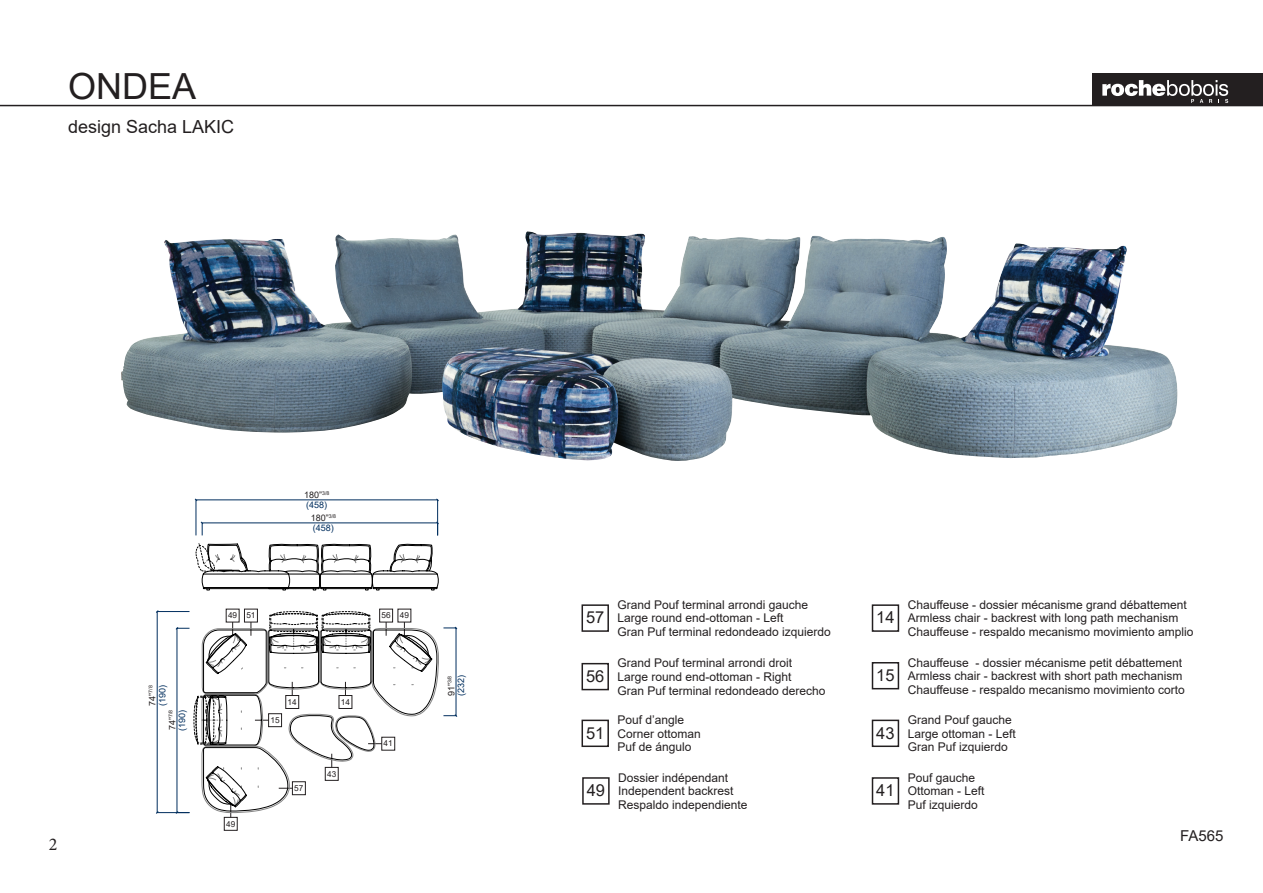
<style>
.page{position:relative;width:1263px;height:893px;background:#fff}
.page>*{position:absolute;margin:0;border:0;box-sizing:border-box;transform-origin:0 0}
.t1{font:36px "Arial";color:#231f20}
.t2{font:18px "Arial";color:#231f20}
.t3{font:18px "Minion Pro";color:#231f20}
.t4{font:16.5px "Arial";color:#231f20}
.t5{font:15px "Arial";color:#231f20}
.t6{font:12px "Arial";color:#231f20}
.t7{font:9px "Arial";color:#231f20}
.t8{font:9px "Arial";color:#002e5e}
.t9{font:8.25px "Arial";color:#231f20}
</style>
<div class="page">
<img style="left:121px;top:231px;width:1057px;height:230px">
<div style="left:1093px;top:73px;width:170px;height:33px;background:#231f20"></div>
<svg style="left:1102px;top:80px;width:126px;height:23px"></svg>
<hr style="left:0;top:105px;width:1263px;height:1px;background:#231f20">
<div style="left:224px;top:817px;width:14px;height:14px;border:1px solid #231f20"></div>
<div style="left:872px;top:604px;width:27px;height:28px;border:2px solid #231f20"></div>
<div style="left:872px;top:662px;width:27px;height:27px;border:2px solid #231f20"></div>
<div style="left:581px;top:663px;width:28px;height:27px;border:2px solid #231f20"></div>
<div style="left:581px;top:604px;width:28px;height:28px;border:2px solid #231f20"></div>
<div style="left:581px;top:720px;width:28px;height:27px;border:2px solid #231f20"></div>
<div style="left:582px;top:777px;width:28px;height:28px;border:2px solid #231f20"></div>
<div style="left:872px;top:720px;width:27px;height:27px;border:2px solid #231f20"></div>
<div style="left:872px;top:777px;width:27px;height:28px;border:2px solid #231f20"></div>
<svg style="left:194px;top:611px;width:245px;height:206px"></svg>
<svg style="left:196px;top:543px;width:243px;height:48px"></svg>
<h1 class="t1" style="left:68px;top:61px;width:130px">ONDEA</h1>
<h2 class="t2" style="left:68px;top:114px;width:168px">design Sacha LAKIC</h2>
<h2 class="t3" style="left:49px;top:832px;width:10px">2</h2>
<p class="t7" style="left:304px;top:489px;width:27px">180”<sup>3/8</sup></p>
<p class="t8" style="left:306px;top:499px;width:23px">(458)</p>
<p class="t7" style="left:311px;top:512px;width:27px">180”<sup>3/8</sup></p>
<p class="t8" style="left:313px;top:522px;width:23px">(458)</p>
<p class="t9" style="left:228px;top:610px;width:11px">49</p>
<p class="t9" style="left:246px;top:610px;width:11px">51</p>
<p class="t9" style="left:381px;top:610px;width:11px">56</p>
<p class="t9" style="left:400px;top:610px;width:11px">49</p>
<p class="t7" style="left:146px;top:705px;width:22px;rotate:-90deg">74”<sup>7/8</sup></p>
<p class="t8" style="left:156px;top:706px;width:23px;rotate:-90deg">(190)</p>
<p class="t7" style="left:445px;top:696px;width:22px;rotate:-90deg">91”<sup>3/8</sup></p>
<p class="t8" style="left:455px;top:696px;width:23px;rotate:-90deg">(232)</p>
<p class="t9" style="left:288px;top:696px;width:11px">14</p>
<p class="t9" style="left:341px;top:696px;width:11px">14</p>
<p class="t7" style="left:166px;top:730px;width:22px;rotate:-90deg">74”<sup>7/8</sup></p>
<p class="t8" style="left:176px;top:731px;width:23px;rotate:-90deg">(190)</p>
<p class="t9" style="left:226px;top:818px;width:11px">49</p>
<p class="t9" style="left:270px;top:714px;width:11px">15</p>
<p class="t9" style="left:294px;top:782px;width:11px">57</p>
<p class="t9" style="left:327px;top:768px;width:11px">43</p>
<p class="t9" style="left:384px;top:738px;width:11px">41</p>
<p class="t4" style="left:586px;top:606px;width:20px">57</p>
<p class="t6" style="left:617px;top:596px;width:192px">Grand Pouf terminal arrondi gauche</p>
<p class="t6" style="left:617px;top:610px;width:168px">Large round end-ottoman - Left</p>
<p class="t6" style="left:617px;top:623px;width:215px">Gran Puf terminal redondeado izquierdo</p>
<p class="t4" style="left:876px;top:606px;width:20px">14</p>
<p class="t6" style="left:908px;top:596px;width:281px">Chauffeuse - dossier mécanisme grand débattement</p>
<p class="t6" style="left:908px;top:610px;width:272px">Armless chair - backrest with long path mechanism</p>
<p class="t6" style="left:908px;top:623px;width:287px">Chauffeuse - respaldo mecanismo movimiento amplio</p>
<p class="t4" style="left:586px;top:665px;width:20px">56</p>
<p class="t6" style="left:617px;top:655px;width:176px">Grand Pouf terminal arrondi droit</p>
<p class="t6" style="left:617px;top:668px;width:176px">Large round end-ottoman - Right</p>
<p class="t6" style="left:617px;top:682px;width:210px">Gran Puf terminal redondeado derecho</p>
<p class="t4" style="left:876px;top:664px;width:20px">15</p>
<p class="t6" style="left:908px;top:654px;width:276px">Chauffeuse - dossier mécanisme petit débattement</p>
<p class="t6" style="left:908px;top:668px;width:276px">Armless chair - backrest with short path mechanism</p>
<p class="t6" style="left:908px;top:681px;width:279px">Chauffeuse - respaldo mecanismo movimiento corto</p>
<p class="t4" style="left:586px;top:721px;width:20px">51</p>
<p class="t6" style="left:617px;top:712px;width:68px">Pouf d’angle</p>
<p class="t6" style="left:617px;top:725px;width:85px">Corner ottoman</p>
<p class="t6" style="left:617px;top:739px;width:76px">Puf de ángulo</p>
<p class="t4" style="left:876px;top:721px;width:20px">43</p>
<p class="t6" style="left:908px;top:712px;width:106px">Grand Pouf gauche</p>
<p class="t6" style="left:908px;top:725px;width:110px">Large ottoman - Left</p>
<p class="t6" style="left:908px;top:739px;width:102px">Gran Puf izquierdo</p>
<p class="t4" style="left:587px;top:779px;width:20px">49</p>
<p class="t6" style="left:618px;top:769px;width:112px">Dossier indépendant</p>
<p class="t6" style="left:618px;top:783px;width:117px">Independent backrest</p>
<p class="t6" style="left:618px;top:796px;width:131px">Respaldo independiente</p>
<p class="t4" style="left:876px;top:779px;width:20px">41</p>
<p class="t6" style="left:908px;top:769px;width:69px">Pouf gauche</p>
<p class="t6" style="left:908px;top:783px;width:78px">Ottoman - Left</p>
<p class="t6" style="left:908px;top:796px;width:72px">Puf izquierdo</p>
<p class="t5" style="left:1180px;top:825px;width:45px">FA565</p>
</div>
